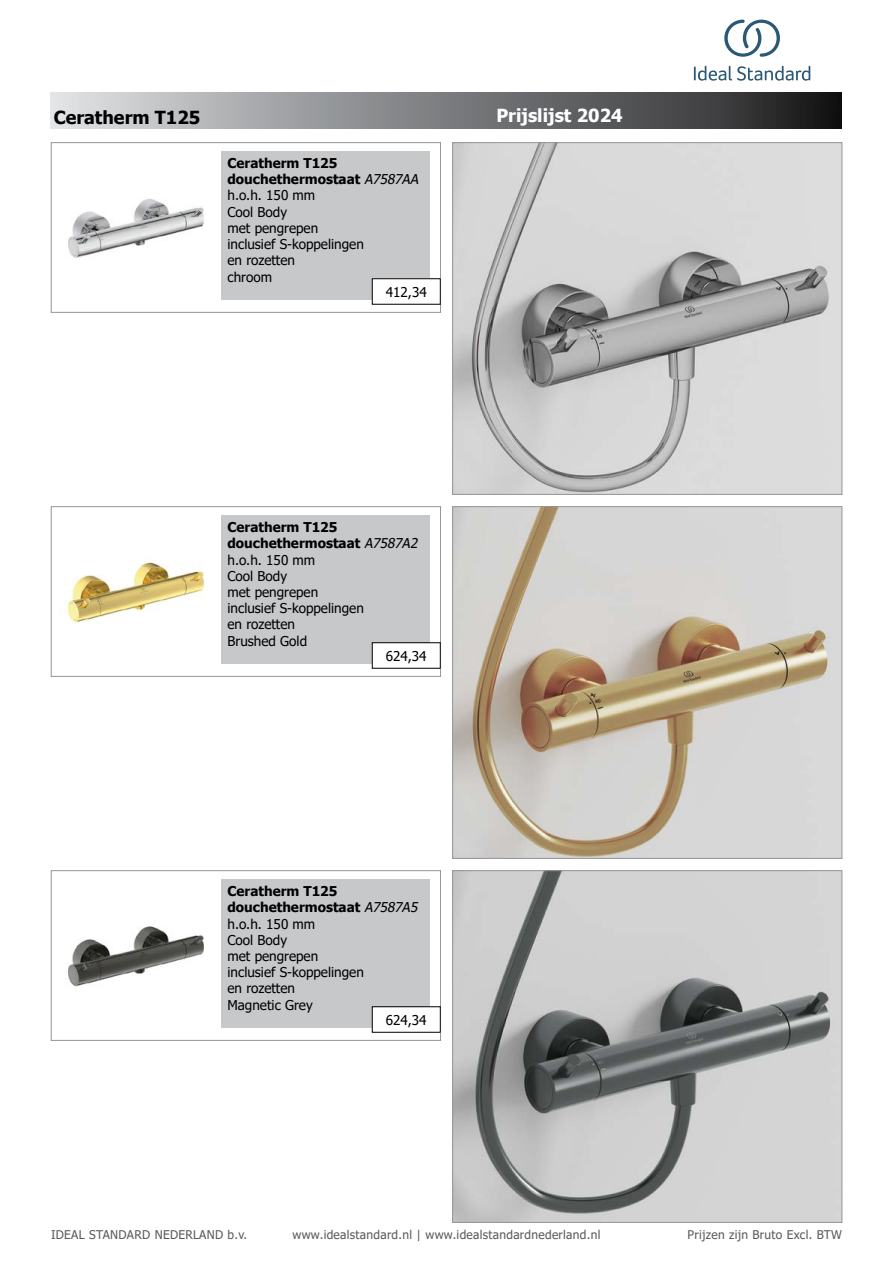
<style>
.page{position:relative;width:893px;height:1263px;background:#fff}
.page>*{position:absolute;margin:0;border:0;box-sizing:border-box;transform-origin:0 0}
.t1{font:700 18px "Tahoma";color:#fff}
.t2{font:700 18px "Tahoma";color:#000}
.t3{font:13.5px/16.2px "Tahoma";color:#000}
.t4{font:12px "Tahoma";letter-spacing:.025em;color:#58595b}
.s1{font-weight:700}
.s2{font-style:italic}
</style>
<div class="page">
<div style="left:51px;top:92px;width:791px;height:37px;background:linear-gradient(to right,#dee1e3,#1a1a1b)"></div>
<div style="left:51px;top:142px;width:390px;height:171px;border:1px solid #939598"></div>
<img style="left:68px;top:199px;width:136px;height:59px">
<div style="left:221px;top:151px;width:209px;height:149px;background:#c7c8ca"></div>
<div style="left:51px;top:506px;width:390px;height:170px;border:1px solid #939598"></div>
<img style="left:62px;top:562px;width:143px;height:61px">
<div style="left:221px;top:515px;width:209px;height:149px;background:#c7c8ca"></div>
<div style="left:51px;top:870px;width:390px;height:170px;border:1px solid #939598"></div>
<img style="left:68px;top:926px;width:136px;height:61px">
<div style="left:221px;top:879px;width:209px;height:149px;background:#c7c8ca"></div>
<img style="left:454px;top:144px;width:386px;height:349px">
<div style="left:452px;top:142px;width:390px;height:353px;border:1px solid #939598"></div>
<img style="left:454px;top:508px;width:386px;height:348px">
<div style="left:452px;top:506px;width:390px;height:352px;border:1px solid #939598"></div>
<img style="left:454px;top:872px;width:386px;height:348px">
<div style="left:452px;top:870px;width:390px;height:352px;border:1px solid #939598"></div>
<div style="left:372px;top:279px;width:68px;height:25px;background:#fff"></div>
<div style="left:372px;top:643px;width:68px;height:25px;background:#fff"></div>
<div style="left:372px;top:642px;width:68px;height:26px;border:1px solid #000"></div>
<div style="left:372px;top:1007px;width:68px;height:25px;background:#fff"></div>
<div style="left:372px;top:1006px;width:68px;height:26px;border:1px solid #000"></div>
<svg style="left:694px;top:66px;width:116px;height:15px"></svg>
<svg style="left:724px;top:20px;width:56px;height:37px"></svg>
<h1 class="t2" style="left:54px;top:105px;width:148px">Ceratherm T125</h1>
<p class="t3" style="left:227px;top:156px;width:196px"><span class="s1">Ceratherm T125 douchethermostaat</span> <span class="s2">A7587AA </span>h.o.h. 150 mm<br>Cool Body<br>met pengrepen<br>inclusief S-koppelingen<br>en rozetten<br>chroom</p>
<p class="t3" style="left:386px;top:284px;width:42px">412,34</p>
<h1 class="t1" style="left:496px;top:103px;width:128px">Prijslijst 2024</h1>
<p class="t3" style="left:227px;top:520px;width:195px"><span class="s1">Ceratherm T125 douchethermostaat</span> <span class="s2">A7587A2 </span>h.o.h. 150 mm<br>Cool Body<br>met pengrepen<br>inclusief S-koppelingen<br>en rozetten<br>Brushed Gold</p>
<p class="t3" style="left:386px;top:648px;width:42px">624,34</p>
<p class="t3" style="left:227px;top:884px;width:195px"><span class="s1">Ceratherm T125 douchethermostaat</span> <span class="s2">A7587A5 </span>h.o.h. 150 mm<br>Cool Body<br>met pengrepen<br>inclusief S-koppelingen<br>en rozetten<br>Magnetic Grey</p>
<p class="t3" style="left:386px;top:1012px;width:42px">624,34</p>
<p class="t4" style="left:51px;top:1227px;width:198px">IDEAL STANDARD NEDERLAND b.v.</p>
<p class="t4" style="left:292px;top:1227px;width:309px">www.idealstandard.nl | www.idealstandardnederland.nl</p>
<p class="t4" style="left:688px;top:1227px;width:156px">Prijzen zijn Bruto Excl. BTW</p>
</div>
